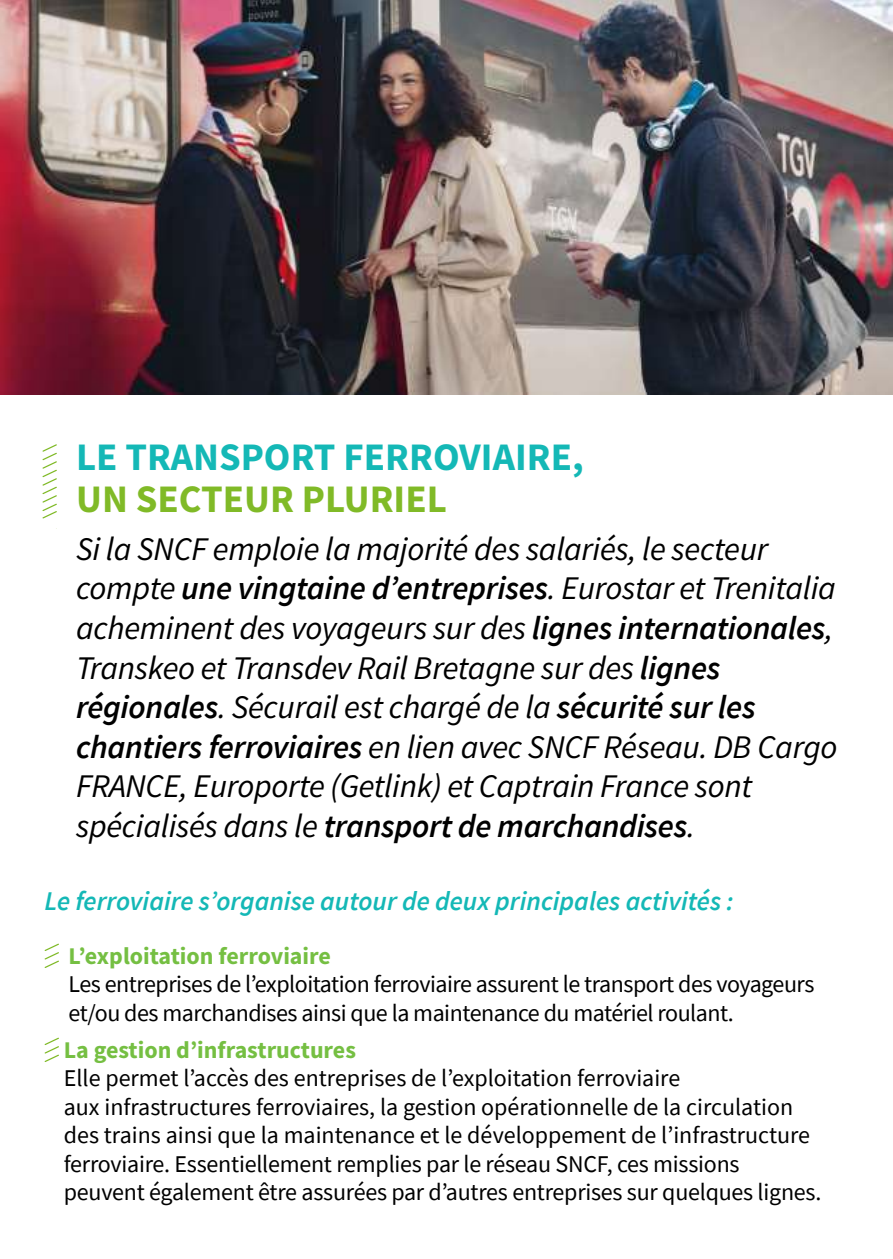
<style>
.page{position:relative;width:893px;height:1259px;background:#fff}
.page>*{position:absolute;margin:0;border:0;box-sizing:border-box;transform-origin:0 0}
.t1{font:700 39px "Source Sans Pro";color:#14b8b6}
.t2{font:700 39px "Source Sans Pro";color:#80ba27}
.t3{font:italic 33px/39.6px "Source Sans Pro";letter-spacing:-.01em;color:#000}
.t4{font:italic 600 27px "Source Sans Pro";color:#14b8b6}
.t5{font:24px/28.5px "Source Sans Pro";letter-spacing:-.01em;color:#000}
.t6{font:700 24px "Source Sans Pro";color:#75bf42}
.s1{font-weight:600}
</style>
<div class="page">
<svg style="left:45px;top:943px;width:14px;height:25px"></svg>
<svg style="left:45px;top:1037px;width:14px;height:25px"></svg>
<img style="left:0;top:0;width:893px;height:394px">
<svg style="left:42px;top:444px;width:15px;height:74px"></svg>
<h1 class="t1" style="left:76px;top:430px;width:509px">LE TRANSPORT FERROVIAIRE,</h1>
<h1 class="t2" style="left:76px;top:472px;width:372px">UN SECTEUR PLURIEL</h1>
<p class="t3" style="left:76px;top:528px;width:763px">Si la SNCF emploie la majorité des salariés, le secteur compte <span class="s1">une vingtaine d’entreprises</span>. Eurostar et Trenitalia acheminent des voyageurs sur des <span class="s1">lignes internationales</span>, Transkeo et Transdev Rail Bretagne sur des <span class="s1">lignes régionales</span>. Sécurail est chargé de la <span class="s1">sécurité sur les chantiers ferroviaires</span> en lien avec SNCF Réseau. DB Cargo FRANCE, Europorte (Getlink) et Captrain France sont spécialisés dans le <span class="s1">transport de marchandises</span>.</p>
<p class="t4" style="left:45px;top:883px;width:691px">Le ferroviaire s’organise autour de deux principales activités :</p>
<p class="t6" style="left:69px;top:939px;width:264px">L’exploitation ferroviaire</p>
<p class="t5" style="left:69px;top:970px;width:747px">Les entreprises de l’exploitation ferroviaire assurent le transport des voyageurs et/ou des marchandises ainsi que la maintenance du matériel roulant.</p>
<p class="t6" style="left:64px;top:1033px;width:294px">La gestion d’infrastructures</p>
<p class="t5" style="left:64px;top:1064px;width:759px">Elle permet l’accès des entreprises de l’exploitation ferroviaire<br>aux infrastructures ferroviaires, la gestion opérationnelle de la circulation des trains ainsi que la maintenance et le développement de l’infrastructure ferroviaire. Essentiellement remplies par le réseau SNCF, ces missions peuvent également être assurées par d’autres entreprises sur quelques lignes.</p>
</div>
